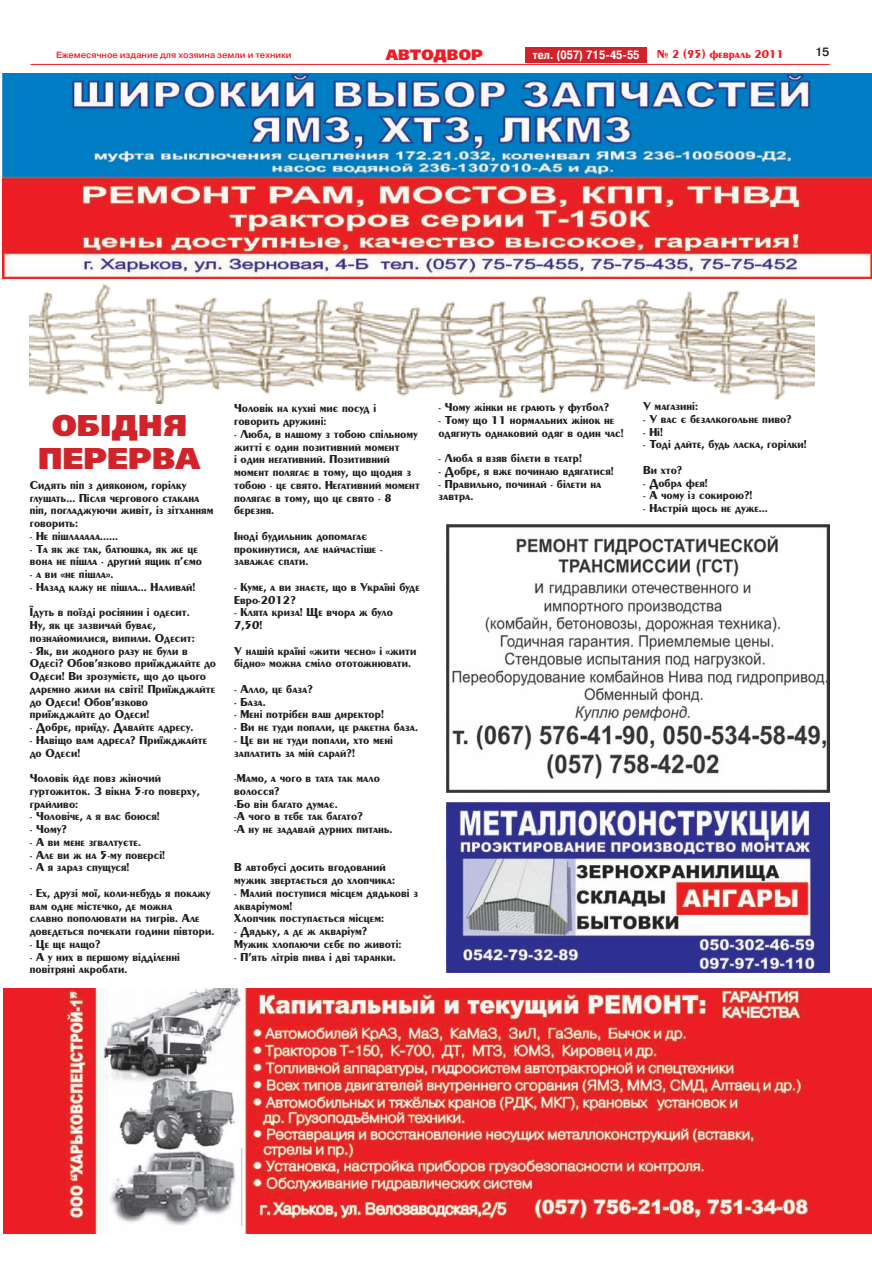
<style>
.page{position:relative;width:872px;height:1276px;background:#fff}
.page>*{position:absolute;margin:0;border:0;box-sizing:border-box;transform-origin:0 0}
.t1{font:30px/33px "Free Set Black C";color:#d1232a;text-align:center}
.t2{font:15px "Free Set Black C";color:#ee1d23}
.t3{font:700 12px/12.8px "Penta";color:#231f20}
.t4{font:700 12px "Pragmatica Cond C";color:#fff}
.t5{font:700 12px "Penta";color:#ee1d23}
.t6{font:700 12px "Pragmatica Light C";color:#231f20}
.t7{font:700 9px "Pragmatica Light C";color:#ee1d23}
</style>
<div class="page">
<hr style="left:30px;top:64px;width:799px;height:1px;background:#ee1d23">
<div style="left:525px;top:47px;width:122px;height:15px;background:#d1232a"></div>
<img style="left:3px;top:989px;width:869px;height:244px">
<img style="left:30px;top:285px;width:784px;height:119px">
<img style="left:3px;top:74px;width:869px;height:205px">
<img style="left:446px;top:524px;width:383px;height:268px">
<img style="left:447px;top:803px;width:382px;height:169px">
<p class="t7" style="left:56px;top:50px;width:237px">Ежемесячное издание для хозяина земли и техники</p>
<p class="t2" style="left:386px;top:46px;width:99px">АВТОДВОР</p>
<p class="t4" style="left:533px;top:48px;width:108px">тел. (057) 715-45-55</p>
<p class="t5" style="left:657px;top:47px;width:128px">№ 2 (95) февраль 2011</p>
<p class="t6" style="left:815px;top:46px;width:16px">15</p>
<h1 class="t1" style="left:38px;top:409px;width:164px">ОБІДНЯ<br>ПЕРЕРВА</h1>
<p class="t3" style="left:30px;top:478px;width:185px">Сидять піп з дияконом, горілку глушать... Після чергового стакана піп, погладжуючи живіт, із зітханням говорить:</p>
<p class="t3" style="left:30px;top:529px;width:90px">- Не пішлааааа......</p>
<p class="t3" style="left:30px;top:542px;width:174px">- Та як же так, батюшка, як же це вона не пішла - другий ящик п’ємо</p>
<p class="t3" style="left:30px;top:568px;width:85px">- а ви «не пішла».</p>
<p class="t3" style="left:30px;top:574px;width:167px;line-height:25.5px">- Назад кажу не пішла... Наливай!<br>Їдуть в поїзді росіянин і одесит.</p>
<p class="t3" style="left:30px;top:619px;width:166px">Hу, як це зазвичай буває, познайомилися, випили. Одесит:</p>
<p class="t3" style="left:30px;top:644px;width:188px">- Як, ви жодного разу не були в<br>Одесі? Обов’язково приїжджайте до<br>Одеси! Ви зрозумієте, що до цього даремно жили на світі! Приїжджайте до Одеси! Обов’язково приїжджайте до Одеси!</p>
<p class="t3" style="left:30px;top:720px;width:165px">- Добре, приїду. Давайте адресу.</p>
<p class="t3" style="left:30px;top:733px;width:179px">- Навіщо вам адреса? Приїжджайте до Одеси!</p>
<p class="t3" style="left:30px;top:771px;width:172px">Чоловік йде повз жіночий гуртожиток. З вікна 5-го поверху, грайливо:</p>
<p class="t3" style="left:30px;top:810px;width:131px">- Чоловіче, а я вас боюся!</p>
<p class="t3" style="left:30px;top:822px;width:39px">- Чому?</p>
<p class="t3" style="left:30px;top:835px;width:113px">- А ви мене згвалтуєте.</p>
<p class="t3" style="left:30px;top:848px;width:137px">- Але ви ж на 5-му поверсі!</p>
<p class="t3" style="left:30px;top:861px;width:101px">- А я зараз спущуся!</p>
<p class="t3" style="left:30px;top:886px;width:186px">- Ех, друзі мої, коли-небудь я покажу вам одне містечко, де можна<br>славно пополювати на тигрів. Але доведеться почекати години півтори.</p>
<p class="t3" style="left:30px;top:937px;width:72px">- Це ще нащо?</p>
<p class="t3" style="left:30px;top:950px;width:152px">- А у них в першому відділенні повітряні акробати.</p>
<p class="t3" style="left:234px;top:402px;width:143px">Чоловік на кухні миє посуд і говорить дружині:</p>
<p class="t3" style="left:234px;top:427px;width:187px">- Люба, в нашому з тобою спільному житті є один позитивний момент<br>і один негативний. Позитивний момент полягає в тому, що щодня з тобою - це свято. Негативний момент полягає в тому, що це свято - 8 березня.</p>
<p class="t3" style="left:234px;top:529px;width:150px">Іноді будильник допомагає прокинутися, але найчастіше - заважає спати.</p>
<p class="t3" style="left:234px;top:580px;width:187px">- Куме, а ви знаєте, що в Україні буде<br>Евро-2012?</p>
<p class="t3" style="left:234px;top:606px;width:160px">- Клята криза! Ще вчора ж було<br>7,50!</p>
<p class="t3" style="left:234px;top:644px;width:184px">У нашій країні «жити чесно» і «жити бідно» можна сміло ототожнювати.</p>
<p class="t3" style="left:234px;top:682px;width:80px">- Алло, це база?</p>
<p class="t3" style="left:234px;top:695px;width:33px">- База.</p>
<p class="t3" style="left:234px;top:708px;width:151px">- Мені потрібен ваш директор!</p>
<p class="t3" style="left:234px;top:721px;width:185px">- Ви не туди попали, це ракетна база.</p>
<p class="t3" style="left:234px;top:733px;width:160px">- Це ви не туди попали, хто мені заплатить за мій сарай?!</p>
<p class="t3" style="left:234px;top:772px;width:160px">-Мамо, а чого в тата так мало волосся?<br>-Бо він багато думає.<br>-А чого в тебе так багато?<br>-А ну не задавай дурних питань.</p>
<p class="t3" style="left:234px;top:861px;width:162px">В автобусі досить вгодований мужик звертається до хлопчика:</p>
<p class="t3" style="left:234px;top:886px;width:185px">- Малий поступися місцем дядькові з акваріумом!<br>Хлопчик поступається місцем:</p>
<p class="t3" style="left:234px;top:925px;width:169px">- Дядьку, а де ж акваріум?<br>Мужик хлопаючи себе по животі:</p>
<p class="t3" style="left:234px;top:950px;width:163px">- П’ять літрів пива і дві таранки.</p>
<p class="t3" style="left:438px;top:401px;width:172px">- Чому жінки не грають у футбол?</p>
<p class="t3" style="left:438px;top:413px;width:187px">- Тому що 11 нормальних жінок не одягнуть однаковий одяг в один час!</p>
<p class="t3" style="left:438px;top:452px;width:145px">- Люба я взяв білети в театр!</p>
<p class="t3" style="left:438px;top:464px;width:177px">- Добре, я вже починаю вдягатися!</p>
<p class="t3" style="left:438px;top:477px;width:164px">- Правильно, починай - білети на завтра.</p>
<p class="t3" style="left:643px;top:400px;width:56px">У магазині:</p>
<p class="t3" style="left:643px;top:412px;width:150px">- У вас є безалкогольне пиво?</p>
<p class="t3" style="left:643px;top:425px;width:21px">- Ні!</p>
<p class="t3" style="left:643px;top:431px;width:165px;line-height:25.5px">- Тоді дайте, будь ласка, горілки!<br>Ви хто?</p>
<p class="t3" style="left:643px;top:476px;width:66px">- Добра фея!</p>
<p class="t3" style="left:643px;top:489px;width:111px">- А чому із сокирою?!</p>
<p class="t3" style="left:643px;top:502px;width:126px">- Настрій щось не дуже...</p>
</div>
